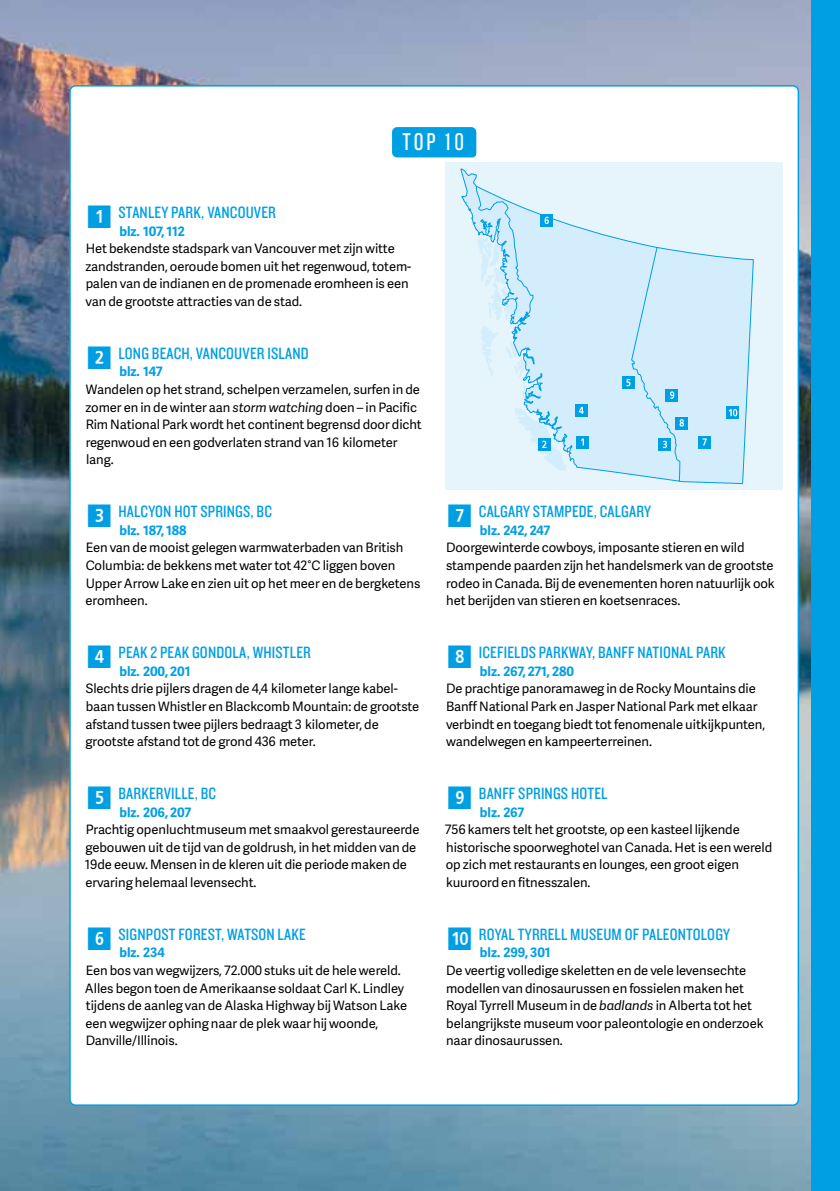
<style>
.page{position:relative;width:840px;height:1191px;background:#fff}
.page>*{position:absolute;margin:0;border:0;box-sizing:border-box;transform-origin:0 0}
.t1{font:25.2px "Knockout 28 Junior Feathrwt";color:#fff}
.t2{font:17px "Knockout 29 Junior Ltweight";letter-spacing:.01em;color:#009fe3}
.t3{font:13px/17.6px "Adelle Sans";letter-spacing:-.005em;color:#000}
.t4{font:700 13px "Adelle Sans";letter-spacing:-.005em;color:#009fe3}
.t5{font:700 13px "Adelle Sans";letter-spacing:-.025em;color:#009fe3}
.s1{font-family:"Zahlen Kreis Quadr Stern";font-size:36px}
.s2{font-style:italic}
</style>
<div class="page">
<img style="left:0;top:0;width:811px;height:1191px">
<div style="left:811px;top:0;width:28px;height:1191px;background:#009fe3"></div>
<div style="left:70px;top:86px;width:727px;height:1019px;background:#fff;border-radius:6px"></div>
<div style="left:392px;top:127px;width:84px;height:30px;background:#009fe3"></div>
<div style="left:445px;top:163px;width:337px;height:327px;background:#e6f5fc"></div>
<svg style="left:460px;top:168px;width:293px;height:316px"></svg>
<svg style="left:576px;top:436px;width:12px;height:12px"></svg>
<div style="left:697px;top:436px;width:13px;height:12px;background:#009fe3"></div>
<svg style="left:702px;top:438px;width:4px;height:7px"></svg>
<div style="left:665px;top:389px;width:12px;height:12px;background:#009fe3"></div>
<svg style="left:670px;top:391px;width:4px;height:8px"></svg>
<div style="left:540px;top:214px;width:12px;height:13px;background:#009fe3"></div>
<svg style="left:544px;top:217px;width:4px;height:7px"></svg>
<div style="left:675px;top:417px;width:12px;height:12px;background:#009fe3"></div>
<svg style="left:679px;top:419px;width:4px;height:7px"></svg>
<div style="left:726px;top:406px;width:12px;height:13px;background:#009fe3"></div>
<svg style="left:728px;top:409px;width:9px;height:7px"></svg>
<svg style="left:513px;top:406px;width:53px;height:65px"></svg>
<div style="left:658px;top:438px;width:12px;height:13px;background:#009fe3"></div>
<svg style="left:662px;top:441px;width:4px;height:7px"></svg>
<div style="left:621px;top:376px;width:13px;height:13px;background:#009fe3"></div>
<svg style="left:626px;top:379px;width:4px;height:7px"></svg>
<div style="left:574px;top:404px;width:13px;height:13px;background:#009fe3"></div>
<svg style="left:578px;top:407px;width:5px;height:7px"></svg>
<h1 class="t1" style="left:402px;top:126px;width:63px">TOP 10</h1>
<h2 class="t2" style="left:88px;top:201px;width:189px"><span class="s1">¼</span> STANLEY PARK, VANCOUVER</h2>
<p class="t4" style="left:119px;top:221px;width:67px">blz. 107, 112</p>
<p class="t3" style="left:85px;top:239px;width:327px">Het bekendste stadspark van Vancouver met zijn witte zandstranden, oeroude bomen uit het regenwoud, totem&shy;palen van de indianen en de promenade eromheen is een van de grootste attracties van de stad.</p>
<h2 class="t2" style="left:88px;top:342px;width:222px"><span class="s1">½</span> LONG BEACH, VANCOUVER ISLAND</h2>
<p class="t4" style="left:119px;top:362px;width:45px">blz. 147</p>
<p class="t3" style="left:85px;top:380px;width:337px">Wandelen op het strand, schelpen verzamelen, surfen in de zomer en in de winter aan <span class="s2">storm watching</span> doen – in Pacific Rim National Park wordt het continent begrensd door dicht regenwoud en een godverlaten strand van 16 kilometer lang.</p>
<h2 class="t2" style="left:88px;top:500px;width:185px"><span class="s1">¾</span> HALCYON HOT SPRINGS, BC</h2>
<p class="t4" style="left:119px;top:521px;width:68px">blz. 187, 188</p>
<p class="t3" style="left:85px;top:538px;width:336px">Een van de mooist gelegen warmwaterbaden van British Columbia: de bekkens met water tot 42°C liggen boven Upper Arrow Lake en zien uit op het meer en de bergketens eromheen.</p>
<h2 class="t2" style="left:88px;top:641px;width:224px"><span class="s1">¿</span> PEAK 2 PEAK GONDOLA, WHISTLER</h2>
<p class="t4" style="left:119px;top:661px;width:72px">blz. 200, 201</p>
<p class="t3" style="left:85px;top:679px;width:335px">Slechts drie pijlers dragen de 4,4 kilometer lange kabel&shy;baan tussen Whistler en Blackcomb Mountain: de grootste afstand tussen twee pijlers bedraagt 3 kilometer, de grootste afstand tot de grond 436 meter.</p>
<h2 class="t2" style="left:88px;top:782px;width:130px"><span class="s1">À</span> BARKERVILLE, BC</h2>
<p class="t4" style="left:119px;top:802px;width:73px">blz. 206, 207</p>
<p class="t3" style="left:85px;top:820px;width:336px">Prachtig openluchtmuseum met smaakvol gerestaureerde gebouwen uit de tijd van de goldrush, in het midden van de 19de eeuw. Mensen in de kleren uit die periode maken de ervaring helemaal levensecht.</p>
<h2 class="t2" style="left:88px;top:923px;width:219px"><span class="s1">Á</span> SIGNPOST FOREST, WATSON LAKE</h2>
<p class="t4" style="left:119px;top:943px;width:47px">blz. 234</p>
<p class="t3" style="left:85px;top:961px;width:323px">Een bos van wegwijzers, 72.000 stuks uit de hele wereld.<br>Alles begon toen de Amerikaanse soldaat Carl K. Lindley tijdens de aanleg van de Alaska Highway bij Watson Lake een wegwijzer ophing naar de plek waar hij woonde, Danville/Illinois.</p>
<h2 class="t2" style="left:448px;top:500px;width:204px"><span class="s1">Â</span> CALGARY STAMPEDE, CALGARY</h2>
<p class="t5" style="left:479px;top:521px;width:72px">blz. 242, 247</p>
<p class="t3" style="left:446px;top:538px;width:330px">Doorgewinterde cowboys, imposante stieren en wild stampende paarden zijn het handelsmerk van de grootste rodeo in Canada. Bij de evenementen horen natuurlijk ook het berijden van stieren en koetsenraces.</p>
<h2 class="t2" style="left:448px;top:641px;width:279px"><span class="s1">Ã</span> ICEFIELDS PARKWAY, BANFF NATIONAL PARK</h2>
<p class="t4" style="left:479px;top:661px;width:95px">blz. 267, 271, 280</p>
<p class="t3" style="left:446px;top:679px;width:320px">De prachtige panoramaweg in de Rocky Mountains die Banff National Park en Jasper National Park met elkaar verbindt en toegang biedt tot fenomenale uitkijkpunten, wandelwegen en kampeerterreinen.</p>
<h2 class="t2" style="left:448px;top:782px;width:160px"><span class="s1">Ä</span> BANFF SPRINGS HOTEL</h2>
<p class="t4" style="left:479px;top:802px;width:46px">blz. 267</p>
<p class="t3" style="left:444px;top:820px;width:328px">756 kamers telt het grootste, op een kasteel lijkende historische spoorweghotel van Canada. Het is een wereld op zich met restaurants en lounges, een groot eigen kuuroord en fitnesszalen.</p>
<h2 class="t2" style="left:448px;top:923px;width:283px"><span class="s1">Å</span> ROYAL TYRRELL MUSEUM OF PALEONTOLOGY</h2>
<p class="t4" style="left:479px;top:943px;width:72px">blz. 299, 301</p>
<p class="t3" style="left:446px;top:961px;width:319px">De veertig volledige skeletten en de vele levensechte modellen van dinosaurussen en fossielen maken het Royal Tyrrell Museum in de <span class="s2">badlands</span> in Alberta tot het belangrijkste museum voor paleontologie en onderzoek naar dinosaurussen.</p>
</div>
